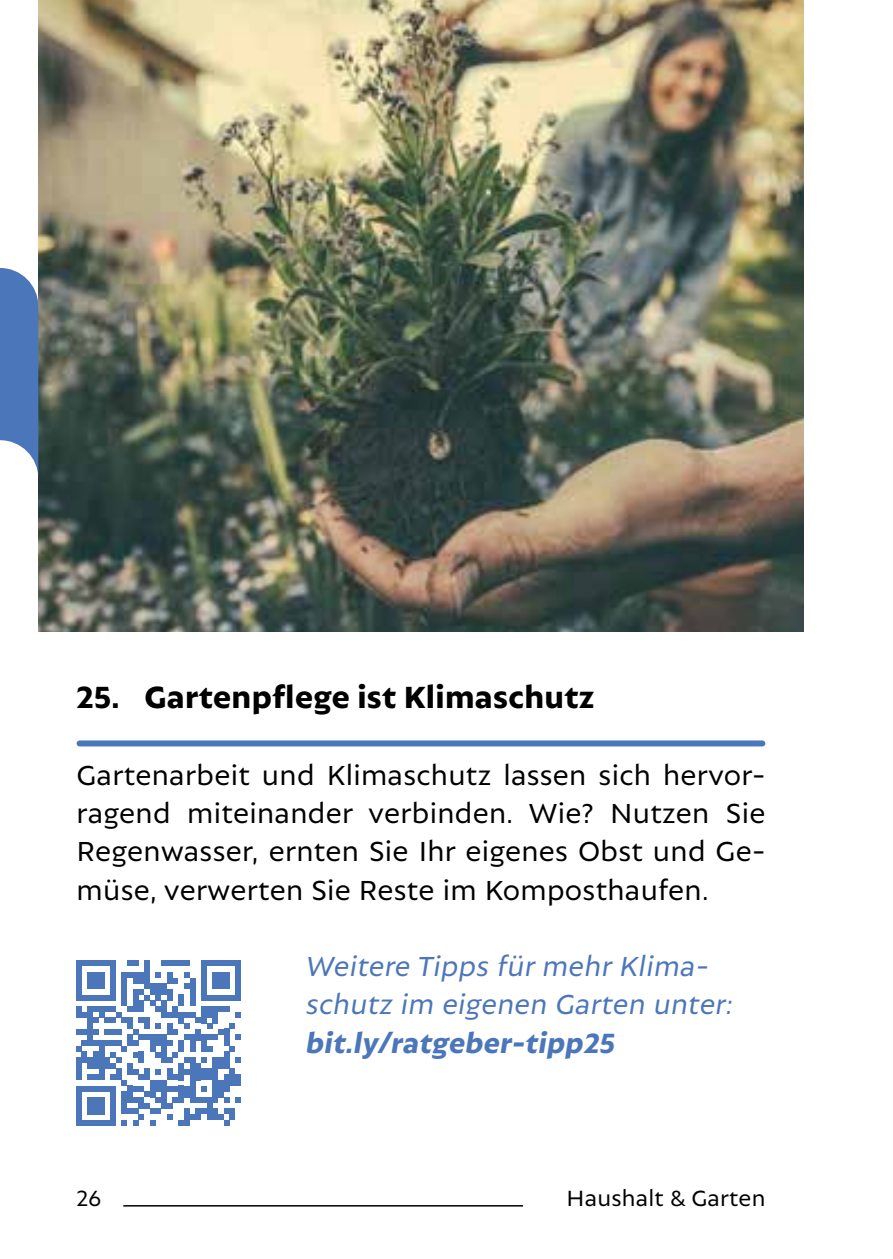
<style>
.page{position:relative;width:893px;height:1259px;background:#fff}
.page>*{position:absolute;margin:0;border:0;box-sizing:border-box;transform-origin:0 0}
.t1{font:800 33px "Autor";letter-spacing:.01em;color:#000}
.t2{font:30px/38.4px "Autor";letter-spacing:.01em;color:#000;text-align:justify}
.t3{font:italic 30px/38.4px "Autor";letter-spacing:.01em;color:#4c76ba}
.t4{font:italic 800 30px "Autor";letter-spacing:.01em;color:#4c76ba}
.t5{font:24px "Autor";letter-spacing:.01em;color:#000}
</style>
<div class="page">
<img style="left:38px;top:0;width:766px;height:631px">
<div style="left:80px;top:740px;width:682px;height:6px;background:#4c76ba"></div>
<div style="left:76px;top:960px;width:6px;height:12px;background:#4c76ba"></div>
<div style="left:76px;top:972px;width:6px;height:11px;background:#4c76ba"></div>
<div style="left:87px;top:972px;width:6px;height:11px;background:#4c76ba"></div>
<div style="left:93px;top:972px;width:6px;height:11px;background:#4c76ba"></div>
<div style="left:99px;top:972px;width:5px;height:11px;background:#4c76ba"></div>
<svg style="left:82px;top:960px;width:28px;height:6px"></svg>
<div style="left:110px;top:960px;width:6px;height:12px;background:#4c76ba"></div>
<div style="left:110px;top:972px;width:6px;height:11px;background:#4c76ba"></div>
<div style="left:121px;top:972px;width:6px;height:11px;background:#4c76ba"></div>
<svg style="left:127px;top:972px;width:6px;height:5px"></svg>
<svg style="left:127px;top:960px;width:11px;height:6px"></svg>
<div style="left:133px;top:972px;width:5px;height:11px;background:#4c76ba"></div>
<div style="left:138px;top:972px;width:6px;height:11px;background:#4c76ba"></div>
<div style="left:144px;top:960px;width:6px;height:12px;background:#4c76ba"></div>
<div style="left:144px;top:972px;width:6px;height:11px;background:#4c76ba"></div>
<svg style="left:156px;top:972px;width:5px;height:5px"></svg>
<svg style="left:76px;top:983px;width:85px;height:142px"></svg>
<div style="left:161px;top:983px;width:6px;height:11px;background:#4c76ba"></div>
<div style="left:161px;top:1000px;width:6px;height:17px;background:#4c76ba"></div>
<div style="left:161px;top:1034px;width:6px;height:29px;background:#4c76ba"></div>
<div style="left:161px;top:1080px;width:6px;height:28px;background:#4c76ba"></div>
<div style="left:167px;top:972px;width:6px;height:11px;background:#4c76ba"></div>
<div style="left:167px;top:989px;width:6px;height:11px;background:#4c76ba"></div>
<svg style="left:167px;top:1012px;width:6px;height:5px"></svg>
<div style="left:167px;top:1023px;width:6px;height:11px;background:#4c76ba"></div>
<div style="left:167px;top:1068px;width:6px;height:12px;background:#4c76ba"></div>
<svg style="left:173px;top:978px;width:5px;height:5px"></svg>
<div style="left:173px;top:1006px;width:5px;height:11px;background:#4c76ba"></div>
<svg style="left:173px;top:1029px;width:5px;height:5px"></svg>
<svg style="left:167px;top:1040px;width:11px;height:23px"></svg>
<svg style="left:167px;top:1074px;width:11px;height:17px"></svg>
<svg style="left:167px;top:1097px;width:11px;height:11px"></svg>
<div style="left:178px;top:994px;width:6px;height:12px;background:#4c76ba"></div>
<div style="left:178px;top:1012px;width:6px;height:11px;background:#4c76ba"></div>
<div style="left:178px;top:1040px;width:6px;height:11px;background:#4c76ba"></div>
<div style="left:178px;top:1063px;width:6px;height:17px;background:#4c76ba"></div>
<div style="left:178px;top:1085px;width:6px;height:18px;background:#4c76ba"></div>
<svg style="left:167px;top:1114px;width:17px;height:11px"></svg>
<svg style="left:161px;top:960px;width:29px;height:6px"></svg>
<svg style="left:184px;top:1057px;width:6px;height:17px"></svg>
<div style="left:184px;top:1085px;width:6px;height:12px;background:#4c76ba"></div>
<div style="left:184px;top:1108px;width:6px;height:17px;background:#4c76ba"></div>
<svg style="left:184px;top:972px;width:11px;height:17px"></svg>
<div style="left:190px;top:983px;width:5px;height:23px;background:#4c76ba"></div>
<div style="left:190px;top:1034px;width:5px;height:17px;background:#4c76ba"></div>
<div style="left:190px;top:1057px;width:5px;height:46px;background:#4c76ba"></div>
<svg style="left:184px;top:1012px;width:17px;height:28px"></svg>
<div style="left:195px;top:1029px;width:6px;height:11px;background:#4c76ba"></div>
<div style="left:195px;top:1063px;width:6px;height:17px;background:#4c76ba"></div>
<div style="left:201px;top:960px;width:6px;height:12px;background:#4c76ba"></div>
<div style="left:201px;top:972px;width:6px;height:11px;background:#4c76ba"></div>
<div style="left:201px;top:983px;width:6px;height:17px;background:#4c76ba"></div>
<div style="left:201px;top:1006px;width:6px;height:17px;background:#4c76ba"></div>
<div style="left:201px;top:1034px;width:6px;height:17px;background:#4c76ba"></div>
<svg style="left:201px;top:1057px;width:6px;height:6px"></svg>
<div style="left:201px;top:1068px;width:6px;height:12px;background:#4c76ba"></div>
<svg style="left:201px;top:1086px;width:6px;height:5px"></svg>
<svg style="left:190px;top:1097px;width:17px;height:23px"></svg>
<div style="left:207px;top:1006px;width:5px;height:11px;background:#4c76ba"></div>
<svg style="left:207px;top:1046px;width:5px;height:5px"></svg>
<div style="left:207px;top:1068px;width:5px;height:12px;background:#4c76ba"></div>
<div style="left:207px;top:1097px;width:5px;height:23px;background:#4c76ba"></div>
<div style="left:212px;top:972px;width:6px;height:11px;background:#4c76ba"></div>
<div style="left:212px;top:1006px;width:6px;height:17px;background:#4c76ba"></div>
<div style="left:212px;top:1057px;width:6px;height:46px;background:#4c76ba"></div>
<div style="left:212px;top:1108px;width:6px;height:12px;background:#4c76ba"></div>
<div style="left:218px;top:972px;width:6px;height:11px;background:#4c76ba"></div>
<div style="left:218px;top:1057px;width:6px;height:11px;background:#4c76ba"></div>
<div style="left:218px;top:1080px;width:6px;height:17px;background:#4c76ba"></div>
<div style="left:224px;top:972px;width:5px;height:11px;background:#4c76ba"></div>
<svg style="left:218px;top:1006px;width:11px;height:6px"></svg>
<div style="left:224px;top:1029px;width:5px;height:17px;background:#4c76ba"></div>
<div style="left:224px;top:1051px;width:5px;height:17px;background:#4c76ba"></div>
<div style="left:224px;top:1074px;width:5px;height:17px;background:#4c76ba"></div>
<svg style="left:218px;top:1097px;width:11px;height:28px"></svg>
<svg style="left:207px;top:960px;width:28px;height:6px"></svg>
<svg style="left:207px;top:983px;width:28px;height:17px"></svg>
<svg style="left:229px;top:1046px;width:6px;height:5px"></svg>
<div style="left:229px;top:1068px;width:6px;height:17px;background:#4c76ba"></div>
<div style="left:229px;top:1108px;width:6px;height:12px;background:#4c76ba"></div>
<div style="left:235px;top:960px;width:6px;height:12px;background:#4c76ba"></div>
<div style="left:235px;top:972px;width:6px;height:11px;background:#4c76ba"></div>
<div style="left:235px;top:983px;width:6px;height:17px;background:#4c76ba"></div>
<svg style="left:235px;top:1012px;width:6px;height:5px"></svg>
<svg style="left:207px;top:1023px;width:34px;height:17px"></svg>
<svg style="left:235px;top:1057px;width:6px;height:6px"></svg>
<div style="left:235px;top:1074px;width:6px;height:11px;background:#4c76ba"></div>
<svg style="left:235px;top:1097px;width:6px;height:6px"></svg>
<svg style="left:0;top:268px;width:38px;height:205px"></svg>
<hr style="left:123px;top:1205px;width:400px;height:1px;background:#000">
<p class="t1" style="left:77px;top:677px;width:519px">25. Gartenpflege ist Klimaschutz</p>
<p class="t2" style="left:77px;top:754px;width:690px">Gartenarbeit und Klimaschutz lassen sich hervor&shy;ragend miteinander verbinden. Wie? Nutzen Sie Regenwasser, ernten Sie Ihr eigenes Obst und Ge&shy;müse, verwerten Sie Reste im Komposthaufen.</p>
<p class="t3" style="left:306px;top:946px;width:428px">Weitere Tipps für mehr Klima&shy;schutz im eigenen Garten unter:</p>
<p class="t4" style="left:306px;top:1025px;width:310px">bit.ly/ratgeber-tipp25</p>
<p class="t5" style="left:77px;top:1183px;width:26px">26</p>
<p class="t5" style="left:567px;top:1183px;width:200px">Haushalt &amp; Garten</p>
</div>
